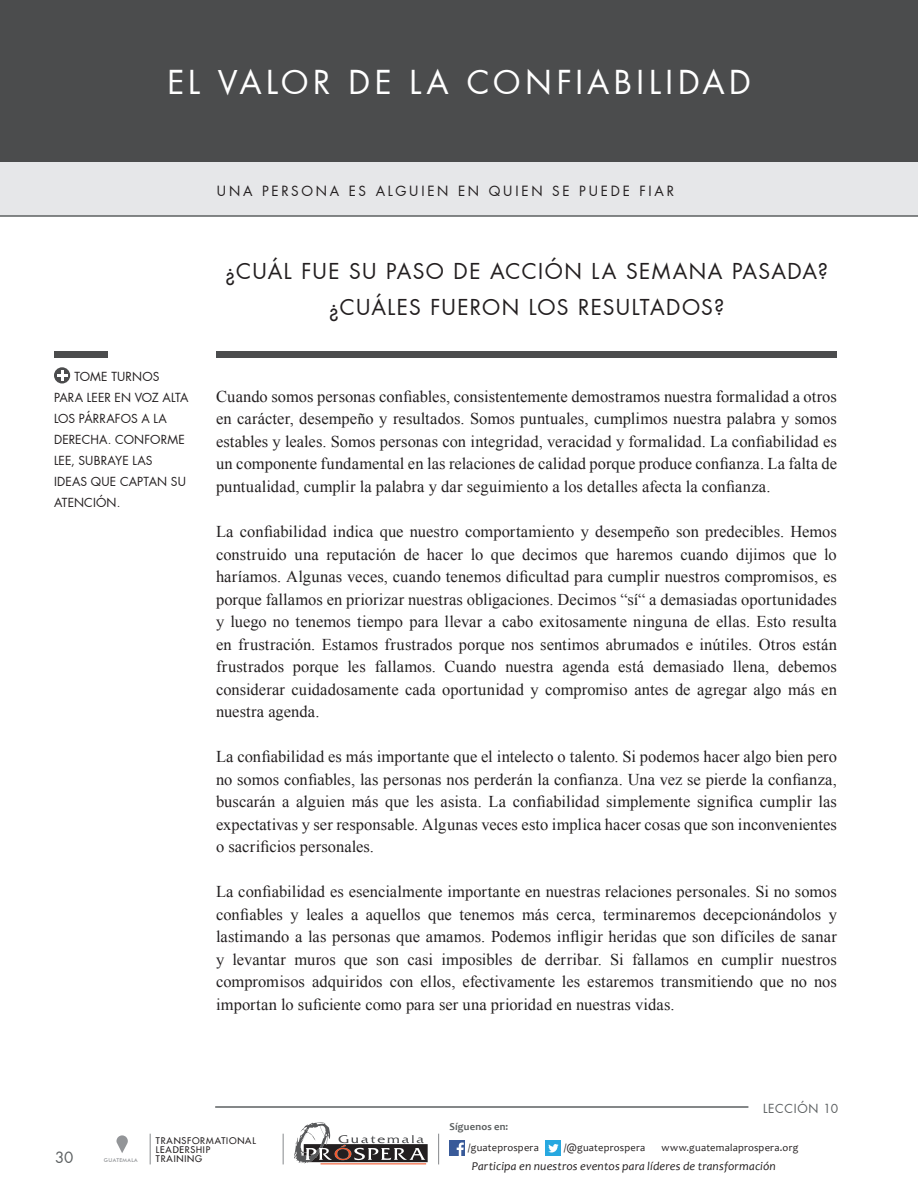
<style>
.page{position:relative;width:918px;height:1188px;background:#fff}
.page>*{position:absolute;margin:0;border:0;box-sizing:border-box;transform-origin:0 0}
.t1{font:36px "Futura";letter-spacing:.1em;color:#fff}
.t2{font:21px/36px "Futura";letter-spacing:.06em;color:#231f20;text-align:center}
.t3{font:16.5px/22.5px "Times New Roman";letter-spacing:.005em;color:#231f20;text-align:justify}
.t4{font:15px "Futura";color:#5c6061}
.t5{font:13.5px "Futura";letter-spacing:.205em;color:#231f20}
.t6{font:12px/21px "Futura";letter-spacing:.01em;color:#231f20}
.t7{font:italic 12px "Candara";letter-spacing:.015em;color:#231f20}
.t8{font:12px "Futura";letter-spacing:.06em;color:#5c6061}
.t9{font:10.5px "Candara";letter-spacing:.02em;color:#231f20}
.t10{font:700 10.5px "Candara";letter-spacing:.015em;color:#5c6061}
.t11{font:9px/9px "Futura 2";letter-spacing:.085em;color:#231f20}
.t12{font:500 5.25px "Futura BT";letter-spacing:.075em;color:#939598}
</style>
<div class="page">
<div style="left:0;top:0;width:918px;height:162px;background:#4b4c4d"></div>
<div style="left:0;top:162px;width:918px;height:54px;background:#e6e7e9"></div>
<hr style="left:0;top:215px;width:918px;height:2px;background:#5c6061">
<hr style="left:215px;top:1106px;width:533px;height:2px;background:#5c6061">
<hr style="left:438px;top:1134px;width:1px;height:30px;background:#939598">
<hr style="left:283px;top:1134px;width:1px;height:30px;background:#939598">
<div style="left:450px;top:1140px;width:15px;height:16px;background:#395a99"></div>
<svg style="left:457px;top:1143px;width:7px;height:13px"></svg>
<div style="left:546px;top:1140px;width:15px;height:16px;background:#27a8e0"></div>
<svg style="left:548px;top:1144px;width:11px;height:8px"></svg>
<svg style="left:116px;top:1135px;width:12px;height:18px"></svg>
<hr style="left:150px;top:1134px;width:1px;height:30px;background:#939598">
<svg style="left:294px;top:1122px;width:134px;height:43px"></svg>
<div style="left:216px;top:351px;width:621px;height:7px;background:#4b4c4d"></div>
<div style="left:54px;top:351px;width:54px;height:7px;background:#4b4c4d"></div>
<svg style="left:54px;top:367px;width:16px;height:17px"></svg>
<svg style="left:57px;top:370px;width:10px;height:11px"></svg>
<h1 class="t1" style="left:167px;top:67px;width:586px">EL VALOR DE LA CONFIABILIDAD</h1>
<p class="t5" style="left:217px;top:182px;width:459px">UNA PERSONA ES ALGUIEN EN QUIEN SE PUEDE FIAR</p>
<p class="t6" style="left:54px;top:366px;width:136px;text-indent:21px">TOME TURNOS<br>PARA LEER EN VOZ ALTA<br>LOS PÁRRAFOS A LA<br>DERECHA. CONFORME<br>LEE, SUBRAYE LAS<br>IDEAS QUE CAPTAN SU<br>ATENCIÓN.</p>
<p class="t2" style="left:225px;top:253px;width:604px">¿CUÁL FUE SU PASO DE ACCIÓN LA SEMANA PASADA? ¿CUÁLES FUERON LOS RESULTADOS?</p>
<p class="t3" style="left:216px;top:385px;width:623px">Cuando somos personas confiables, consistentemente demostramos nuestra formalidad a otros en carácter, desempeño y resultados. Somos puntuales, cumplimos nuestra palabra y somos estables y leales. Somos personas con integridad, veracidad y formalidad. La confiabilidad es un componente fundamental en las relaciones de calidad porque produce confianza. La falta de puntualidad, cumplir la palabra y dar seguimiento a los detalles afecta la confianza.</p>
<p class="t3" style="left:216px;top:520px;width:623px">La confiabilidad indica que nuestro comportamiento y desempeño son predecibles. Hemos construido una reputación de hacer lo que decimos que haremos cuando dijimos que lo haríamos. Algunas veces, cuando tenemos dificultad para cumplir nuestros compromisos, es porque fallamos en priorizar nuestras obligaciones. Decimos “sí“ a demasiadas oportunidades y luego no tenemos tiempo para llevar a cabo exitosamente ninguna de ellas. Esto resulta en frustración. Estamos frustrados porque nos sentimos abrumados e inútiles. Otros están frustrados porque les fallamos. Cuando nuestra agenda está demasiado llena, debemos considerar cuidadosamente cada oportunidad y compromiso antes de agregar algo más en nuestra agenda.</p>
<p class="t3" style="left:216px;top:745px;width:623px">La confiabilidad es más importante que el intelecto o talento. Si podemos hacer algo bien pero no somos confiables, las personas nos perderán la confianza. Una vez se pierde la confianza, buscarán a alguien más que les asista. La confiabilidad simplemente significa cumplir las expectativas y ser responsable. Algunas veces esto implica hacer cosas que son inconvenientes o sacrificios personales.</p>
<p class="t3" style="left:216px;top:880px;width:622px">La confiabilidad es esencialmente importante en nuestras relaciones personales. Si no somos confiables y leales a aquellos que tenemos más cerca, terminaremos decepcionándolos y lastimando a las personas que amamos. Podemos infligir heridas que son difíciles de sanar y levantar muros que son casi imposibles de derribar. Si fallamos en cumplir nuestros compromisos adquiridos con ellos, efectivamente les estaremos transmitiendo que no nos importan lo suficiente como para ser una prioridad en nuestras vidas.</p>
<p class="t8" style="left:763px;top:1100px;width:77px">LECCIÓN 10</p>
<p class="t4" style="left:55px;top:1147px;width:20px">30</p>
<p class="t11" style="left:156px;top:1136px;width:101px">TRANSFORMATIONAL<br>LEADERSHIP</p>
<p class="t12" style="left:104px;top:1157px;width:35px">GUATEMALA</p>
<p class="t11" style="left:156px;top:1154px;width:48px">TRAINING</p>
<p class="t10" style="left:450px;top:1120px;width:60px">Síguenos en:</p>
<p class="t7" style="left:472px;top:1158px;width:305px">Participa en nuestros eventos para líderes de transformación</p>
<p class="t9" style="left:468px;top:1141px;width:72px">/guateprospera</p>
<p class="t9" style="left:564px;top:1141px;width:83px">/@guateprospera</p>
<p class="t9" style="left:662px;top:1141px;width:138px">www.guatemalaprospera.org</p>
</div>
